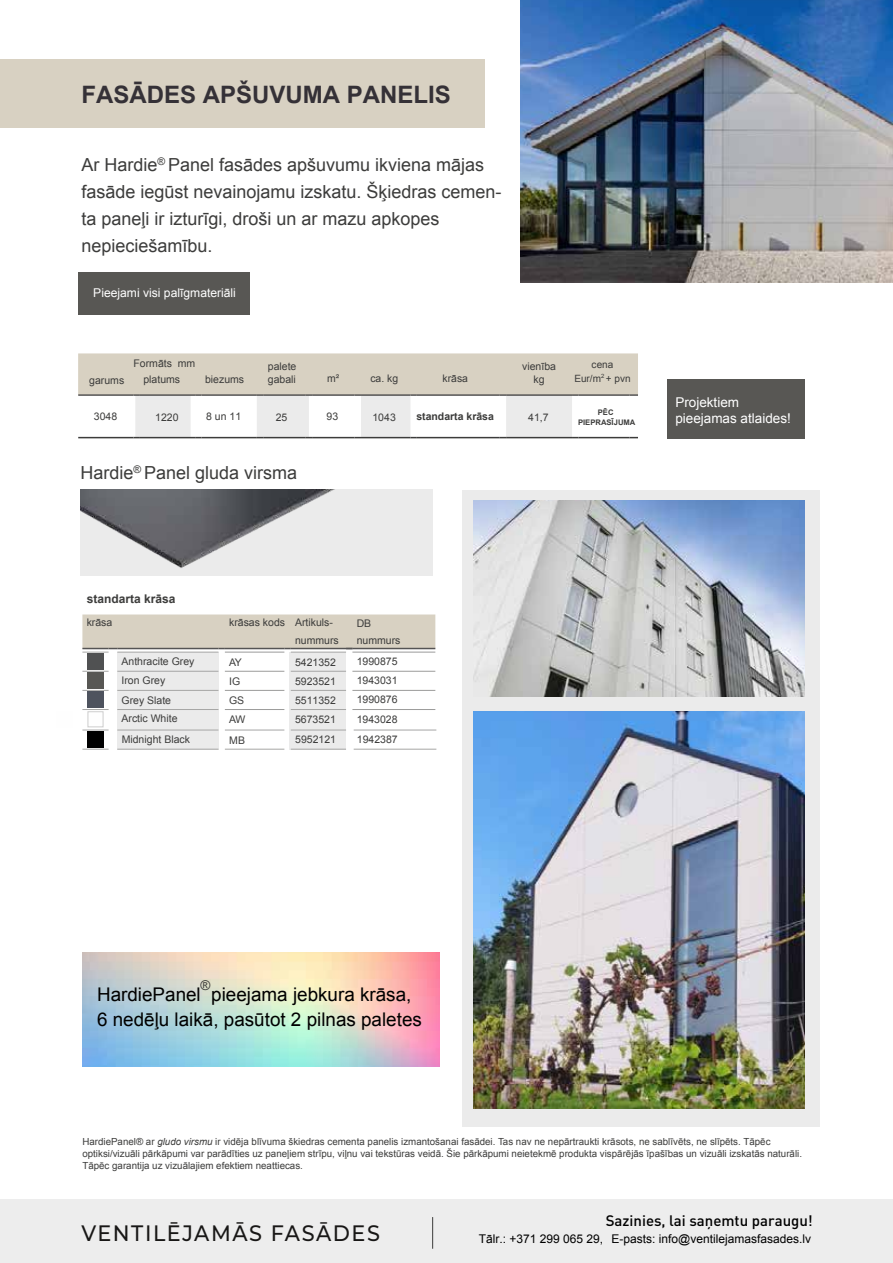
<style>
.page{position:relative;width:893px;height:1263px;background:#fff}
.page>*{position:absolute;margin:0;border:0;box-sizing:border-box;transform-origin:0 0}
.t1{font:700 24px "Arial";color:#353137}
.t2{font:500 22.2px "Montserrat";letter-spacing:.075em;color:#181716;scale:.93 1}
.t3{font:18.9px/25px "Arial";color:#000}
.t4{font:18px/27px "Arial";color:#3c3c3b}
.t5{font:500 15px "DIN Pro";color:#000}
.t6{font:13.5px/16.2px "Arial";color:#fff}
.t7{font:13.5px "Arial";color:#3c3c3b}
.t8{font:12.15px "Arial";color:#fff}
.t9{font:12px "Arial";color:#000}
.t10{font:700 12px "Arial";color:#3c3c3b}
.t11{font:10.5px/12.6px "Arial";color:#3c3c3b}
.t12{font:700 10.5px "Arial";color:#3c3c3b}
.t13{font:10.35px "Arial";color:#3c3c3b}
.t14{font:10.05px/13.5px "Arial";color:#3c3c3b;text-align:center}
.t15{font:9.75px/11.7px "Arial";color:#3c3c3b}
.t16{font:700 7.65px/9.1px "Arial";color:#3c3c3b;text-align:center}
.s1{font-style:italic}
</style>
<div class="page">
<div style="left:117px;top:652px;width:101px;height:97px;background:#ebebeb"></div>
<div style="left:290px;top:652px;width:56px;height:97px;background:#ebebeb"></div>
<div style="left:462px;top:490px;width:357px;height:637px;background:#ebebeb"></div>
<img style="left:474px;top:500px;width:330px;height:196px">
<img style="left:80px;top:490px;width:353px;height:86px">
<img style="left:87px;top:727px;width:17px;height:1px">
<div style="left:87px;top:711px;width:17px;height:16px;border:1px solid #cecece"></div>
<svg style="left:82px;top:749px;width:27px;height:1px"></svg>
<svg style="left:82px;top:730px;width:27px;height:1px"></svg>
<hr style="left:117px;top:730px;width:101px;height:1px;background:#a6a6a5">
<hr style="left:225px;top:730px;width:59px;height:1px;background:#a6a6a5">
<hr style="left:291px;top:730px;width:55px;height:1px;background:#a6a6a5">
<hr style="left:354px;top:730px;width:82px;height:1px;background:#a6a6a5">
<hr style="left:117px;top:749px;width:101px;height:1px;background:#a6a6a5">
<hr style="left:225px;top:749px;width:59px;height:1px;background:#a6a6a5">
<hr style="left:291px;top:749px;width:55px;height:1px;background:#a6a6a5">
<hr style="left:354px;top:749px;width:82px;height:1px;background:#a6a6a5">
<svg style="left:82px;top:614px;width:353px;height:107px"></svg>
<div style="left:88px;top:731px;width:16px;height:17px;background:#000"></div>
<img style="left:474px;top:712px;width:330px;height:396px">
<div style="left:667px;top:379px;width:137px;height:60px;background:#585754"></div>
<div style="left:0;top:59px;width:485px;height:69px;background:#d8d1c2"></div>
<img style="left:520px;top:0;width:373px;height:283px">
<div style="left:78px;top:273px;width:172px;height:42px;background:#585754"></div>
<div style="left:0;top:1200px;width:893px;height:63px;background:#ededed"></div>
<hr style="left:432px;top:1217px;width:1px;height:32px;background:#3c3c3b">
<svg style="left:78px;top:353px;width:560px;height:85px"></svg>
<hr style="left:506px;top:394px;width:66px;height:2px;background:#555454">
<hr style="left:361px;top:394px;width:49px;height:2px;background:#555454">
<hr style="left:312px;top:394px;width:43px;height:2px;background:#555454">
<hr style="left:263px;top:394px;width:43px;height:2px;background:#555454">
<hr style="left:202px;top:394px;width:55px;height:2px;background:#555454">
<hr style="left:140px;top:394px;width:55px;height:2px;background:#555454">
<hr style="left:78px;top:394px;width:56px;height:2px;background:#555454">
<h1 class="t1" style="left:81px;top:79px;width:371px">FASĀDES APŠUVUMA PANELIS</h1>
<h3 class="t4" style="left:81px;top:151px;width:422px">Ar Hardie<sup>®</sup> Panel fasādes apšuvumu ikviena mājas fasāde iegūst nevainojamu izskatu. Šķiedras cemen&shy;ta paneļi ir izturīgi, droši un ar mazu apkopes nepieciešamību.</h3>
<p class="t8" style="left:93px;top:285px;width:144px">Pieejami visi palīgmateriāli</p>
<p class="t11" style="left:134px;top:357px;width:63px">Formāts mm</p>
<p class="t11" style="left:522px;top:361px;width:35px">vienība</p>
<p class="t11" style="left:268px;top:361px;width:30px">palete gabali</p>
<p class="t13" style="left:443px;top:372px;width:27px">krāsa</p>
<p class="t11" style="left:89px;top:375px;width:37px">garums</p>
<p class="t11" style="left:143px;top:373px;width:38px">platums</p>
<p class="t11" style="left:205px;top:373px;width:41px">biezums</p>
<p class="t13" style="left:327px;top:372px;width:14px">m²</p>
<p class="t13" style="left:370px;top:372px;width:29px">ca. kg</p>
<p class="t11" style="left:533px;top:373px;width:13px">kg</p>
<p class="t12" style="left:416px;top:410px;width:79px">standarta krāsa</p>
<p class="t11" style="left:94px;top:410px;width:25px">3048</p>
<p class="t11" style="left:155px;top:411px;width:25px">1220</p>
<p class="t11" style="left:206px;top:410px;width:37px">8 un 11</p>
<p class="t11" style="left:276px;top:411px;width:13px">25</p>
<p class="t11" style="left:327px;top:410px;width:13px">93</p>
<p class="t11" style="left:372px;top:411px;width:25px">1043</p>
<p class="t11" style="left:528px;top:411px;width:22px">41,7</p>
<h3 class="t4" style="left:80px;top:459px;width:218px">Hardie<sup>®</sup> Panel gluda virsma</h3>
<p class="t14" style="left:574px;top:358px;width:58px">cena<br>Eur/m<sup>2</sup> + pvn</p>
<p class="t16" style="left:578px;top:408px;width:59px">PĒC<br>PIEPRASĪJUMA</p>
<h3 class="t6" style="left:675px;top:394px;width:117px">Projektiem pieejamas atlaides!</h3>
<p class="t10" style="left:87px;top:591px;width:90px">standarta krāsa</p>
<p class="t11" style="left:87px;top:616px;width:27px">krāsa</p>
<p class="t11" style="left:229px;top:616px;width:105px">krāsas kods Artikuls-</p>
<p class="t11" style="left:357px;top:617px;width:16px">DB</p>
<p class="t11" style="left:295px;top:634px;width:45px">nummurs</p>
<p class="t11" style="left:357px;top:634px;width:45px">nummurs</p>
<p class="t11" style="left:122px;top:655px;width:74px">Anthracite Grey</p>
<p class="t11" style="left:229px;top:656px;width:14px">AY</p>
<p class="t11" style="left:295px;top:656px;width:42px">5421352</p>
<p class="t11" style="left:357px;top:655px;width:42px">1990875</p>
<p class="t11" style="left:122px;top:674px;width:45px">Iron Grey</p>
<p class="t11" style="left:229px;top:675px;width:13px">IG</p>
<p class="t11" style="left:295px;top:675px;width:42px">5923521</p>
<p class="t11" style="left:357px;top:674px;width:42px">1943031</p>
<p class="t11" style="left:229px;top:694px;width:17px">GS</p>
<p class="t11" style="left:295px;top:694px;width:42px">5511352</p>
<p class="t11" style="left:357px;top:693px;width:42px">1990876</p>
<p class="t11" style="left:122px;top:712px;width:58px">Arctic White</p>
<p class="t11" style="left:229px;top:713px;width:18px">AW</p>
<p class="t11" style="left:295px;top:713px;width:42px">5673521</p>
<p class="t11" style="left:357px;top:713px;width:42px">1943028</p>
<p class="t11" style="left:122px;top:694px;width:51px">Grey Slate</p>
<p class="t11" style="left:122px;top:733px;width:70px">Midnight Black</p>
<p class="t11" style="left:229px;top:734px;width:17px">MB</p>
<p class="t11" style="left:295px;top:733px;width:42px">5952121</p>
<p class="t11" style="left:357px;top:733px;width:42px">1942387</p>
<h3 class="t7" style="left:200px;top:976px;width:11px">®</h3>
<h3 class="t3" style="left:97px;top:982px;width:326px">HardiePanel pieejama jebkura krāsa,<br>6 nedēļu laikā, pasūtot 2 pilnas paletes</h3>
<p class="t15" style="left:82px;top:1136px;width:721px">HardiePanel® ar <span class="s1">gludo virsmu</span> ir vidēja blīvuma škiedras cementa panelis izmantošanai fasādei. Tas nav ne nepārtraukti krāsots, ne sablīvēts, ne slīpēts. Tāpēc optiksi/vizuāli pārkāpumi var parādīties uz paneļiem strīpu, viļnu vai tekstūras veidā. Šie pārkāpumi neietekmē produkta vispārējās īpašības un vizuāli izskatās naturāli.<br>Tāpēc garantija uz vizuālajiem efektiem neattiecas.</p>
<h3 class="t5" style="left:606px;top:1208px;width:209px">Sazinies, lai saņemtu paraugu!</h3>
<h2 class="t2" style="left:81px;top:1218px;width:323px">VENTILĒJAMĀS FASĀDES</h2>
<p class="t9" style="left:479px;top:1231px;width:334px">Tālr.: +371 299 065 29, E-pasts: info@ventilejamasfasades.lv</p>
</div>
